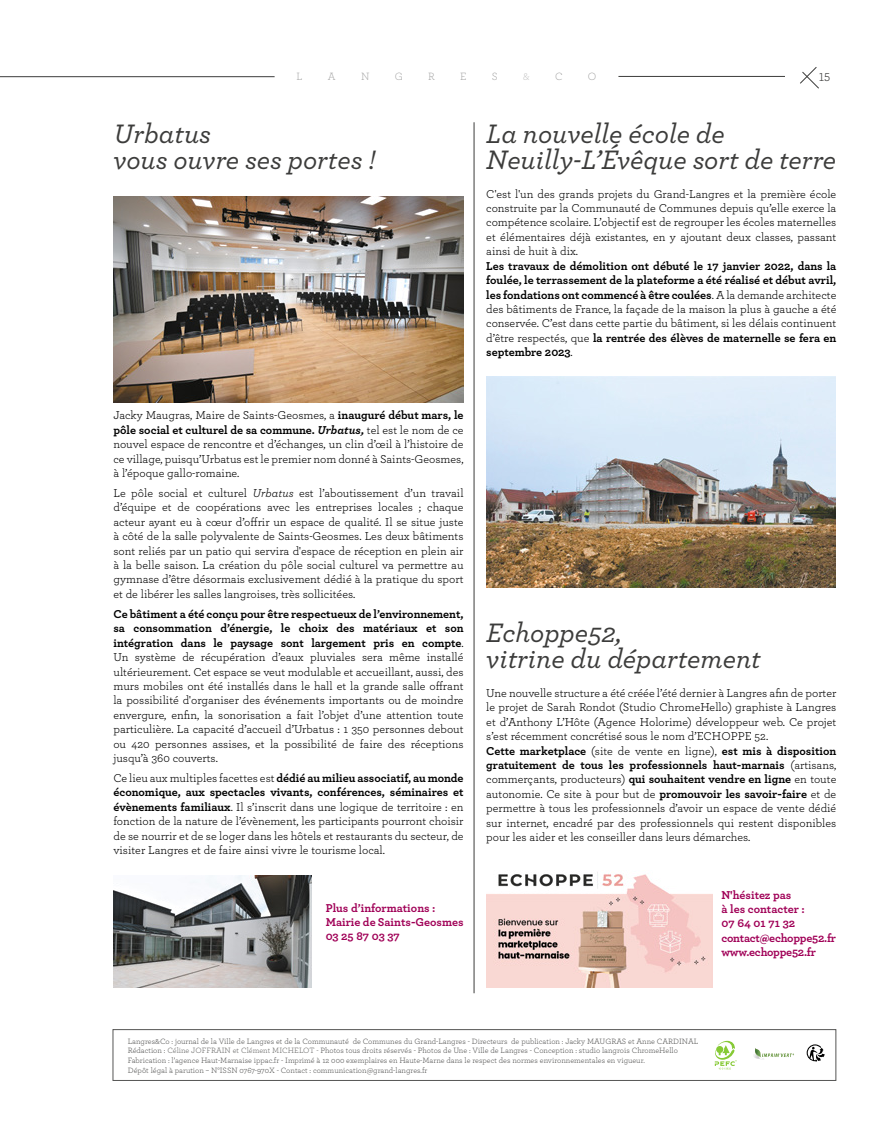
<style>
.page{position:relative;width:893px;height:1134px;background:#fff}
.page>*{position:absolute;margin:0;border:0;box-sizing:border-box;transform-origin:0 0}
.t1{font:italic 500 28px/26px "Archer";color:#3c3c3b}
.t2{font:12px/14.4px "Archer";color:#000;text-align:justify}
.t3{font:700 12px/14.4px "Archer";color:#000;text-align:justify}
.t4{font:700 12px/14.4px "Archer";letter-spacing:-.01em;color:#a00057}
.t5{font:12px "Archer";color:#3c3c3b}
.t6{font:300 11px "Archer";color:#949494}
.t7{font:300 11px "Archer";color:#bababa}
.t8{font:8.1px/9.7px "Archer";color:#575756}
.s1{font-weight:700}
.s2{font-weight:700;font-style:italic}
.s3{font-style:italic}
.s4{font-weight:400}
.s5{color:#6b6b6a}
</style>
<div class="page">
<hr style="left:0;top:76px;width:275px;height:1px;background:#3c3c3b">
<hr style="left:618px;top:76px;width:167px;height:1px;background:#3c3c3b">
<svg style="left:800px;top:67px;width:19px;height:22px"></svg>
<img style="left:113px;top:876px;width:199px;height:112px">
<img style="left:113px;top:196px;width:351px;height:206px">
<img style="left:486px;top:376px;width:349px;height:212px">
<img style="left:486px;top:872px;width:227px;height:116px">
<hr style="left:474px;top:122px;width:1px;height:871px;background:#3c3c3b">
<img style="left:754px;top:1048px;width:40px;height:11px">
<svg style="left:714px;top:1041px;width:23px;height:28px"></svg>
<svg style="left:807px;top:1044px;width:18px;height:18px"></svg>
<div style="left:112px;top:1029px;width:724px;height:52px;border:1px solid #575756"></div>
<p class="t6" style="left:297px;top:69px;width:7px">L</p>
<p class="t6" style="left:328px;top:69px;width:9px">A</p>
<p class="t6" style="left:361px;top:69px;width:10px">N</p>
<p class="t6" style="left:395px;top:69px;width:10px">G</p>
<p class="t6" style="left:428px;top:69px;width:8px">R</p>
<p class="t6" style="left:460px;top:69px;width:8px">E</p>
<p class="t6" style="left:492px;top:69px;width:7px">S</p>
<p class="t7" style="left:523px;top:69px;width:8px">&amp;</p>
<p class="t6" style="left:555px;top:69px;width:9px">C</p>
<p class="t6" style="left:588px;top:69px;width:10px">O</p>
<p class="t5" style="left:819px;top:69px;width:13px">15</p>
<h1 class="t1" style="left:113px;top:119px;width:263px">Urbatus<br>vous ouvre ses portes !</h1>
<p class="t2" style="left:113px;top:408px;width:352px">Jacky Maugras, Maire de Saints-Geosmes, a <span class="s1">inauguré début mars, le pôle social et culturel de sa commune.</span> <span class="s2">Urbatus,</span> tel est le nom de ce nouvel espace de rencontre et d’échanges, un clin d’œil à l’histoire de ce village, puisqu’Urbatus est le premier nom donné à Saints-Geosmes, à l’époque gallo-romaine.</p>
<p class="t2" style="left:113px;top:485px;width:352px">Le pôle social et culturel <span class="s3">Urbatus</span> est l’aboutissement d’un travail d’équipe et de coopérations avec les entreprises locales ; chaque acteur ayant eu à cœur d’offrir un espace de qualité. Il se situe juste à côté de la salle polyvalente de Saints-Geosmes. Les deux bâtiments sont reliés par un patio qui servira d'espace de réception en plein air à la belle saison. La création du pôle social culturel va permettre au gymnase d’être désormais exclusivement dédié à la pratique du sport et de libérer les salles langroises, très sollicitées.</p>
<p class="t2" style="left:113px;top:606px;width:352px"><span class="s1">Ce bâtiment a été conçu pour être respectueux de l’environnement, sa consommation d’énergie, le choix des matériaux et son intégration dans le paysage sont largement pris en compte</span>.<br>Un système de récupération d’eaux pluviales sera même installé ultérieurement. Cet espace se veut modulable et accueillant, aussi, des murs mobiles ont été installés dans le hall et la grande salle offrant la possibilité d'organiser des événements importants ou de moindre envergure, enfin, la sonorisation a fait l’objet d’une attention toute particulière. La capacité d’accueil d’Urbatus : 1 350 personnes debout ou 420 personnes assises, et la possibilité de faire des réceptions jusqu’à 360 couverts.</p>
<p class="t2" style="left:113px;top:770px;width:352px">Ce lieu aux multiples facettes est <span class="s1">dédié au milieu associatif, au monde économique, aux spectacles vivants, conférences, séminaires et évènements familiaux</span>. Il s’inscrit dans une logique de territoire : en fonction de la nature de l’évènement, les participants pourront choisir de se nourrir et de se loger dans les hôtels et restaurants du secteur, de visiter Langres et de faire ainsi vivre le tourisme local.</p>
<p class="t4" style="left:326px;top:900px;width:139px">Plus d’informations :<br>Mairie de Saints-Geosmes<br>03 25 87 03 37</p>
<h1 class="t1" style="left:486px;top:119px;width:351px">La nouvelle école de<br>Neuilly-L’Évêque sort de terre</h1>
<p class="t2" style="left:486px;top:186px;width:352px">C'est l'un des grands projets du Grand-Langres et la première école construite par la Communauté de Communes depuis qu’elle exerce la compétence scolaire. L’objectif est de regrouper les écoles maternelles et élémentaires déjà existantes, en y ajoutant deux classes, passant ainsi de huit à dix.</p>
<p class="t3" style="left:486px;top:258px;width:352px">Les travaux de démolition ont débuté le 17 janvier 2022, dans la foulée, le terrassement de la plateforme a été réalisé et début avril, les fondations ont commencé à être coulées<span class="s4">. A la demande architecte des bâtiments de France, la façade de la maison la plus à gauche a été conservée. C’est dans cette partie du bâtiment, si les délais continuent d’être respectés, que</span> la rentrée des élèves de maternelle se fera en septembre 2023<span class="s4">.</span></p>
<h1 class="t1" style="left:486px;top:618px;width:276px">Echoppe52,<br>vitrine du département</h1>
<p class="t2" style="left:486px;top:685px;width:352px;text-align:left">Une nouvelle structure a été créée l’été dernier à Langres afin de porter le projet de Sarah Rondot (Studio ChromeHello) graphiste à Langres et d’Anthony L’Hôte (Agence Holorime) développeur web. Ce projet s’est récemment concrétisé sous le nom d’ECHOPPE 52.<br><span class="s1">Cette marketplace</span> (site de vente en ligne), <span class="s1">est mis à disposition gratuitement de tous les professionnels haut-marnais</span> (artisans, commerçants, producteurs) <span class="s1">qui souhaitent vendre en ligne</span> en toute autonomie. Ce site à pour but de <span class="s1">promouvoir les savoir-faire</span> et de permettre à tous les professionnels d’avoir un espace de vente dédié sur internet, encadré par des professionnels qui restent disponibles pour les aider et les conseiller dans leurs démarches.</p>
<p class="t4" style="left:721px;top:887px;width:116px">N'hésitez pas<br>à les contacter :<br>07 64 01 71 32 contact@echoppe52.fr www.echoppe52.fr</p>
<p class="t8" style="left:128px;top:1036px;width:572px">Langres&amp;Co : journal de la Ville de Langres et de la Communauté de Communes du Grand-Langres - Directeurs de publication : Jacky MAUGRAS et Anne CARDINAL Rédaction : <span class="s5">Céline JOFFRAIN et Clément MICHELOT -</span> Photos tous droits réservés - Photos de Une : Ville de Langres - Conception : studio langrois ChromeHello Fabrication : l’agence Haut-Marnaise ippac.fr - Imprimé à 12 000 exemplaires en Haute-Marne dans le respect des normes environnementales en vigueur.<br>Dépôt légal à parution – N°ISSN 0767-970X - Contact : communication@grand-langres.fr</p>
</div>
